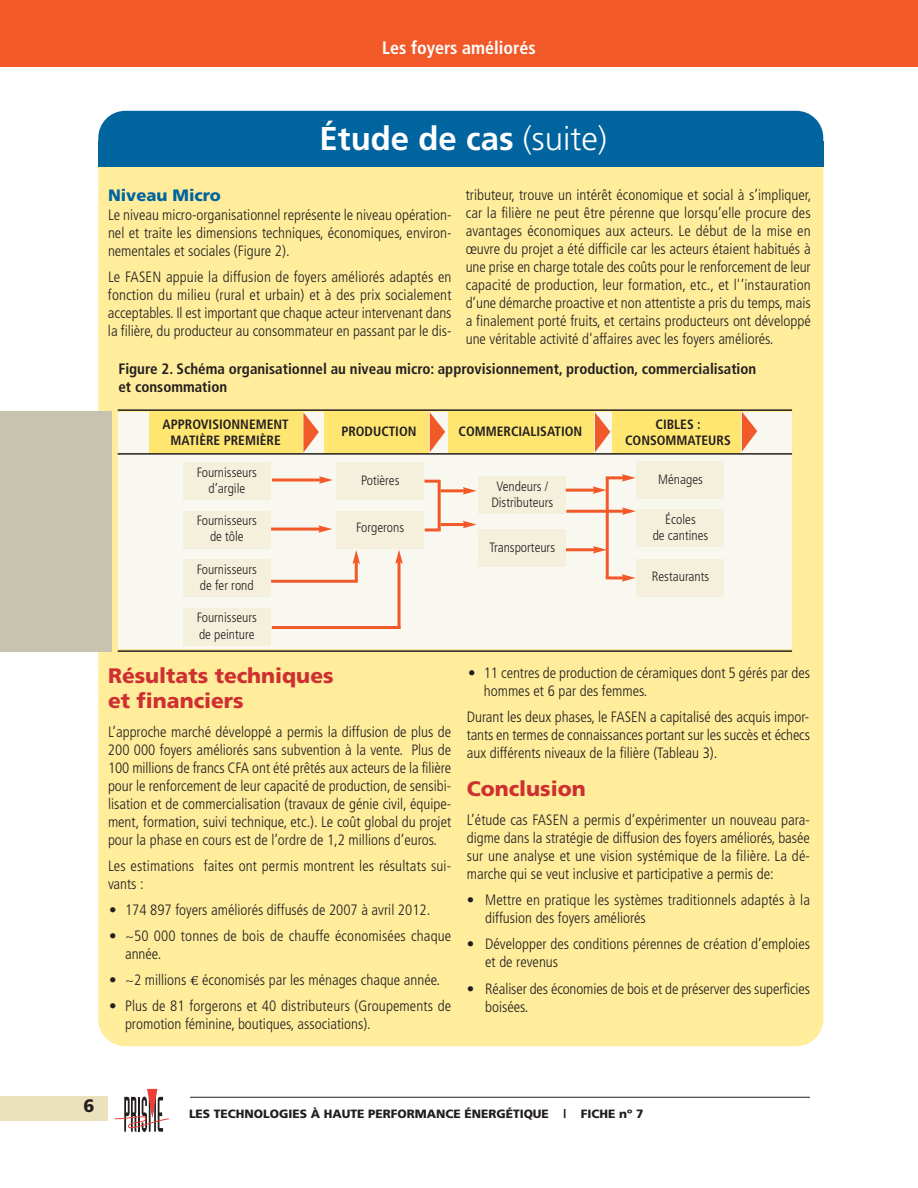
<style>
.page{position:relative;width:918px;height:1188px;background:#fff}
.page>*{position:absolute;margin:0;border:0;box-sizing:border-box;transform-origin:0 0}
.t1{font:700 33px "Frutiger";color:#fff}
.t2{font:900 21px/25.2px "Frutiger";color:#ce3031}
.t3{font:700 condensed 18px "Frutiger";color:#fff}
.t4{font:900 18px "Frutiger";color:#231f20}
.t5{font:900 16.5px "Frutiger";color:#00649e}
.t6{font:300 condensed 15px/18px "Frutiger";color:#231f20}
.t7{font:700 condensed 15px/18px "Frutiger";color:#231f20}
.t8{font:300 condensed 13.5px/16.2px "Frutiger";color:#231f20;text-align:center}
.t9{font:700 condensed 13.5px "Frutiger";color:#231f20}
.t10{font:900 12px "Frutiger";color:#231f20}
.s1{font-weight:300}
.s2{font-family:"Cambria";font-weight:400;font-stretch:normal;font-size:13.5px}
</style>
<div class="page">
<div style="left:98px;top:120px;width:725px;height:926px;background:#ffed9c;border-radius:27px"></div>
<div style="left:98px;top:111px;width:725px;height:56px;background:#00649e;border-radius:27px"></div>
<div style="left:98px;top:141px;width:726px;height:26px;background:#00649e"></div>
<div style="left:118px;top:412px;width:673px;height:237px;background:#f9f8f0"></div>
<div style="left:0;top:0;width:918px;height:67px;background:#f15929"></div>
<div style="left:0;top:1096px;width:108px;height:24px;background:#ebe1bd"></div>
<hr style="left:190px;top:1097px;width:620px;height:1px;background:#231f20">
<svg style="left:114px;top:1089px;width:55px;height:43px"></svg>
<div style="left:149px;top:410px;width:154px;height:43px;background:#ffe670"></div>
<div style="left:324px;top:411px;width:104px;height:43px;background:#ffe670"></div>
<div style="left:448px;top:411px;width:146px;height:43px;background:#ffe670"></div>
<div style="left:613px;top:411px;width:128px;height:43px;background:#ffe670"></div>
<hr style="left:118px;top:409px;width:674px;height:2px;background:#231f20">
<hr style="left:118px;top:453px;width:674px;height:2px;background:#231f20">
<hr style="left:118px;top:650px;width:674px;height:2px;background:#231f20">
<svg style="left:303px;top:412px;width:16px;height:41px"></svg>
<svg style="left:430px;top:412px;width:15px;height:40px"></svg>
<svg style="left:595px;top:412px;width:15px;height:40px"></svg>
<svg style="left:742px;top:412px;width:15px;height:40px"></svg>
<div style="left:184px;top:463px;width:87px;height:37px;background:#f5f0dc"></div>
<div style="left:183px;top:512px;width:88px;height:37px;background:#f5f0dc"></div>
<div style="left:183px;top:560px;width:88px;height:37px;background:#f5f0dc"></div>
<div style="left:184px;top:608px;width:87px;height:37px;background:#f5f0dc"></div>
<div style="left:337px;top:462px;width:87px;height:38px;background:#f5f0dc"></div>
<div style="left:337px;top:511px;width:87px;height:37px;background:#f5f0dc"></div>
<div style="left:478px;top:476px;width:87px;height:38px;background:#f5f0dc"></div>
<div style="left:478px;top:530px;width:87px;height:37px;background:#f5f0dc"></div>
<div style="left:637px;top:462px;width:87px;height:37px;background:#f5f0dc"></div>
<div style="left:637px;top:509px;width:87px;height:38px;background:#f5f0dc"></div>
<div style="left:637px;top:559px;width:87px;height:38px;background:#f5f0dc"></div>
<svg style="left:272px;top:478px;width:47px;height:4px"></svg>
<svg style="left:319px;top:476px;width:14px;height:8px"></svg>
<hr style="left:271px;top:528px;width:50px;height:3px;background:#f15929">
<svg style="left:318px;top:525px;width:14px;height:8px"></svg>
<hr style="left:355px;top:561px;width:3px;height:21px;background:#f15929">
<svg style="left:353px;top:550px;width:7px;height:14px"></svg>
<hr style="left:271px;top:580px;width:87px;height:3px;background:#f15929">
<hr style="left:398px;top:561px;width:3px;height:68px;background:#f15929">
<svg style="left:395px;top:550px;width:8px;height:14px"></svg>
<hr style="left:272px;top:626px;width:129px;height:3px;background:#f15929">
<hr style="left:438px;top:481px;width:3px;height:49px;background:#f15929">
<hr style="left:424px;top:480px;width:16px;height:3px;background:#f15929">
<hr style="left:425px;top:528px;width:16px;height:3px;background:#f15929">
<hr style="left:441px;top:489px;width:24px;height:3px;background:#f15929">
<svg style="left:463px;top:487px;width:14px;height:8px"></svg>
<hr style="left:441px;top:523px;width:24px;height:3px;background:#f15929">
<svg style="left:463px;top:521px;width:14px;height:7px"></svg>
<hr style="left:606px;top:479px;width:3px;height:99px;background:#f15929">
<hr style="left:606px;top:476px;width:18px;height:3px;background:#f15929">
<svg style="left:622px;top:474px;width:14px;height:8px"></svg>
<hr style="left:606px;top:576px;width:18px;height:3px;background:#f15929">
<svg style="left:622px;top:574px;width:14px;height:8px"></svg>
<hr style="left:566px;top:548px;width:30px;height:3px;background:#f15929">
<svg style="left:593px;top:546px;width:13px;height:8px"></svg>
<hr style="left:566px;top:489px;width:29px;height:3px;background:#f15929">
<svg style="left:593px;top:486px;width:13px;height:8px"></svg>
<hr style="left:566px;top:510px;width:59px;height:3px;background:#f15929">
<svg style="left:622px;top:507px;width:14px;height:8px"></svg>
<div style="left:0;top:412px;width:112px;height:240px;background:#c6c4ae"></div>
<p class="t3" style="left:382px;top:40px;width:155px">Les foyers améliorés</p>
<h1 class="t1" style="left:320px;top:125px;width:289px">Étude de cas <span class="s1">(suite)</span></h1>
<p class="t5" style="left:108px;top:189px;width:114px">Niveau Micro</p>
<p class="t6" style="left:108px;top:207px;width:345px;text-align:justify">Le niveau micro-organisationnel représente le niveau opération&shy;nel et traite les dimensions techniques, économiques, environ&shy;nementales et sociales (Figure 2).</p>
<p class="t6" style="left:108px;top:269px;width:345px;text-align:justify">Le FASEN appuie la diffusion de foyers améliorés adaptés en fonction du milieu (rural et urbain) et à des prix socialement acceptables. Il est important que chaque acteur intervenant dans la filière, du producteur au consommateur en passant par le dis-</p>
<p class="t6" style="left:466px;top:187px;width:347px;text-align:justify">tributeur, trouve un intérêt économique et social à s’impliquer, car la filière ne peut être pérenne que lorsqu’elle procure des avantages économiques aux acteurs. Le début de la mise en œuvre du projet a été difficile car les acteurs étaient habitués à une prise en charge totale des coûts pour le renforcement de leur capacité de production, leur formation, etc., et l'’instauration d’une démarche proactive et non attentiste a pris du temps, mais a finalement porté fruits, et certains producteurs ont développé une véritable activité d'affaires avec les foyers améliorés.</p>
<p class="t7" style="left:118px;top:361px;width:639px">Figure 2. Schéma organisationnel au niveau micro: approvisionnement, production, commercialisation et consommation</p>
<p class="t9" style="left:163px;top:419px;width:128px">APPROVISIONNEMENT</p>
<p class="t9" style="left:656px;top:419px;width:47px">CIBLES :</p>
<p class="t9" style="left:171px;top:435px;width:112px">MATIÈRE PREMIÈRE</p>
<p class="t9" style="left:625px;top:435px;width:107px">CONSOMMATEURS</p>
<p class="t9" style="left:341px;top:426px;width:77px">PRODUCTION</p>
<p class="t9" style="left:459px;top:426px;width:125px">COMMERCIALISATION</p>
<p class="t8" style="left:197px;top:465px;width:62px">Fournisseurs d’argile</p>
<p class="t8" style="left:197px;top:514px;width:62px">Fournisseurs de tôle</p>
<p class="t8" style="left:197px;top:562px;width:62px;text-align:left">Fournisseurs de fer rond</p>
<p class="t8" style="left:197px;top:611px;width:62px;text-align:left">Fournisseurs de peinture</p>
<p class="t8" style="left:361px;top:473px;width:40px">Potières</p>
<p class="t8" style="left:356px;top:521px;width:49px">Forgerons</p>
<h2 class="t2" style="left:108px;top:665px;width:227px">Résultats techniques et financiers</h2>
<p class="t6" style="left:108px;top:724px;width:345px;text-align:justify">L’approche marché développé a permis la diffusion de plus de 200 000 foyers améliorés sans subvention à la vente. Plus de 100 millions de francs CFA ont été prêtés aux acteurs de la filière pour le renforcement de leur capacité de production, de sensibi&shy;lisation et de commercialisation (travaux de génie civil, équipe&shy;ment, formation, suivi technique, etc.). Le coût global du projet pour la phase en cours est de l’ordre de 1,2 millions d’euros.</p>
<p class="t6" style="left:108px;top:858px;width:345px">Les estimations faites ont permis montrent les résultats sui&shy;vants :</p>
<p class="t6" style="left:109px;top:902px;width:323px">• 174 897 foyers améliorés diffusés de 2007 à avril 2012.</p>
<p class="t6" style="left:125px;top:928px;width:328px;text-indent:-16px">• ~50 000 tonnes de bois de chauffe économisées chaque année.</p>
<p class="t6" style="left:109px;top:972px;width:332px">• ~2 millions <span class="s2">€</span> économisés par les ménages chaque année.</p>
<p class="t6" style="left:125px;top:998px;width:328px;text-indent:-16px">• Plus de 81 forgerons et 40 distributeurs (Groupements de promotion féminine, boutiques, associations).</p>
<p class="t8" style="left:491px;top:479px;width:63px">Vendeurs /<br>Distributeurs</p>
<p class="t8" style="left:489px;top:540px;width:67px">Transporteurs</p>
<p class="t8" style="left:658px;top:472px;width:46px">Ménages</p>
<p class="t8" style="left:653px;top:512px;width:57px">Écoles<br>de cantines</p>
<p class="t8" style="left:652px;top:569px;width:59px">Restaurants</p>
<p class="t6" style="left:484px;top:665px;width:328px;text-indent:-16px">• 11 centres de production de céramiques dont 5 gérés par des hommes et 6 par des femmes.</p>
<p class="t6" style="left:467px;top:709px;width:345px;text-align:justify">Durant les deux phases, le FASEN a capitalisé des acquis impor&shy;tants en termes de connaissances portant sur les succès et échecs aux différents niveaux de la filière (Tableau 3).</p>
<h2 class="t2" style="left:467px;top:778px;width:121px">Conclusion</h2>
<p class="t6" style="left:467px;top:812px;width:345px;text-align:justify">L’étude cas FASEN a permis d’expérimenter un nouveau para&shy;digme dans la stratégie de diffusion des foyers améliorés, basée sur une analyse et une vision systémique de la filière. La dé&shy;marche qui se veut inclusive et participative a permis de:</p>
<p class="t6" style="left:485px;top:892px;width:326px;text-indent:-18px">• Mettre en pratique les systèmes traditionnels adaptés à la diffusion des foyers améliorés</p>
<p class="t6" style="left:485px;top:936px;width:326px;text-indent:-18px">• Développer des conditions pérennes de création d’emploies et de revenus</p>
<p class="t6" style="left:485px;top:981px;width:326px;text-indent:-18px">• Réaliser des économies de bois et de préserver des superficies boisées.</p>
<p class="t4" style="left:84px;top:1099px;width:13px">6</p>
<p class="t10" style="left:189px;top:1109px;width:456px">LES TECHNOLOGIES À HAUTE PERFORMANCE ÉNERGÉTIQUE | FICHE nº 7</p>
</div>
